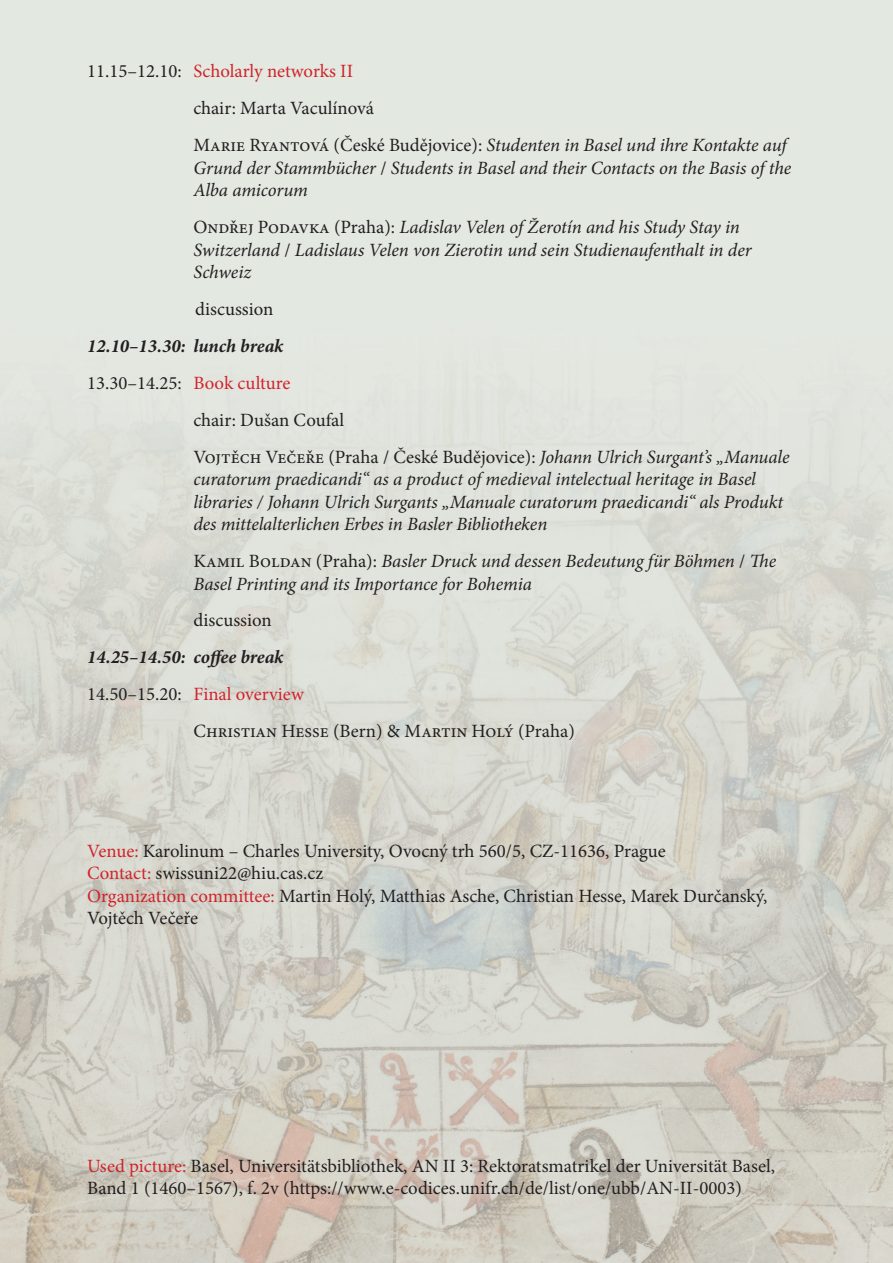
<style>
.page{position:relative;width:893px;height:1263px;background:#e3e8e1}
.page>*{position:absolute;margin:0;border:0;box-sizing:border-box;transform-origin:0 0}
.t1{font:18.75px/22.5px "Minion Pro";color:#231f20}
.t2{font:italic 18.75px/22.5px "Minion Pro";letter-spacing:-.01em;color:#231f20}
.t3{font:italic 700 18.75px "Minion Pro";letter-spacing:-.005em;color:#231f20}
.t4{font:18.75px "Minion Pro";color:#d1232a}
.s1{color:#d1232a}
.s2{font-style:italic}
.s3{font-style:normal}
.s4{color:#231f20}
</style>
<div class="page">
<img style="left:0;top:404px;width:893px;height:859px">
<p class="t1" style="left:193px;top:53px;width:595px;line-height:36.9px;text-indent:-106px">11.15–12.10: <span class="s1">Scholarly networks II<br></span>chair: Marta Vaculínová<br>Marie Ryantová (České Budějovice): <span class="s2">Studenten in Basel und ihre Kontakte auf</span></p>
<p class="t2" style="left:193px;top:156px;width:599px">Grund der St ammbücher <span class="s3">/</span> Students in Basel and their Contacts on the Basis of the<br>Alba amicorum</p>
<p class="t2" style="left:193px;top:216px;width:560px"><span class="s3">Ondřej Podavka (Praha):</span> Ladislav Velen of Žerotín and his Study Stay in<br>Switzerland <span class="s3">/</span> Ladislaus Velen von Zierotin und sein Studienaufenthalt in der<br>Schweiz</p>
<p class="t1" style="left:195px;top:298px;width:80px">discussion</p>
<p class="t3" style="left:87px;top:333px;width:198px">12.10–13.30: lunch break</p>
<p class="t1" style="left:87px;top:372px;width:205px">13.30–14.25: <span class="s1">Book culture</span></p>
<p class="t1" style="left:193px;top:409px;width:152px">chair: Dušan Coufal</p>
<p class="t1" style="left:193px;top:445px;width:598px">Vojtěch Večeře (Praha / České Budějovice): <span class="s2">Johann Ulrich Surgant’s „Manuale</span></p>
<p class="t2" style="left:193px;top:468px;width:591px">curatorum praedicandi“ as a product of medieval intelectual heritage in Basel libraries / Johann Ulrich Surgants „Manuale curatorum praedicandi“ als Produkt des mittelalterlichen Erbes in Basler Bibliotheken</p>
<p class="t2" style="left:193px;top:550px;width:584px"><span class="s3">Kamil Boldan (Praha):</span> Basler Druck und dessen Bedeutung für Böhmen <span class="s3">/</span> The<br>Basel Printing and its Importance for Bohemia</p>
<p class="t1" style="left:193px;top:609px;width:80px">discussion</p>
<p class="t3" style="left:87px;top:644px;width:198px">14.25–14.50: coffee break</p>
<p class="t4" style="left:87px;top:682px;width:218px"><span class="s4">14.50–15.20:</span> Final overview</p>
<p class="t1" style="left:193px;top:720px;width:383px">Christian Hesse (Bern) &amp; Martin Holý (Praha)</p>
<p class="t1" style="left:87px;top:839px;width:682px"><span class="s1">Venue:</span> Karolinum – Charles University, Ovocný trh 560/5, CZ-11636, Prague<br><span class="s1">Contact:</span> swissuni22@hiu.cas.cz<br><span class="s1">Organization committee:</span> Martin Holý, Matthias Asche, Christian Hesse, Marek Durčanský, Vojtěch Večeře</p>
<p class="t1" style="left:87px;top:1154px;width:689px"><span class="s1">Used picture:</span> Basel, Universitätsbibliothek, AN II 3: Rektoratsmatrikel der Universität Basel,<br>Band 1 (1460–1567), f. 2v (https://www.e-codices.unifr.ch/de/list/one/ubb/AN-II-0003)</p>
</div>
